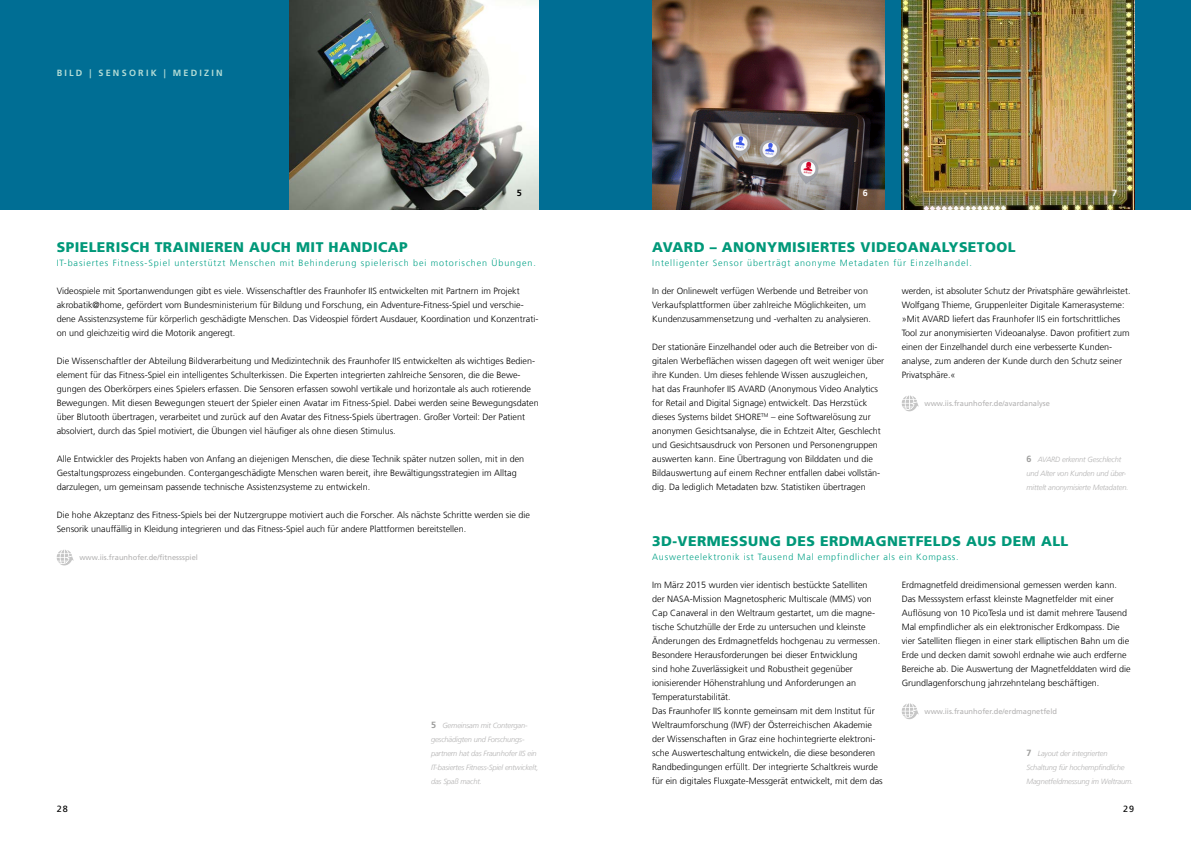
<style>
.page{position:relative;width:1191px;height:842px;background:#fff}
.page>*{position:absolute;margin:0;border:0;box-sizing:border-box;transform-origin:0 0}
.t1{font:900 14px "Frutiger LT Com";letter-spacing:.03em;color:#009879}
.t2{font:300 9px/14px "Frutiger LT Com";color:#000}
.t3{font:300 9px "Frutiger LT Com";letter-spacing:.1em;color:#00a186}
.t4{font:700 9px "Frutiger LT Com";letter-spacing:.25em;color:#b3dcd6}
.t5{font:9px "Frutiger LT Com";color:#000}
.t6{font:700 9px "Frutiger LT Com";color:#fff}
.t7{font:700 9px "Frutiger LT Com";color:#000}
.t8{font:italic 300 7.5px/14px "Frutiger LT Com";letter-spacing:-.02em;color:#b3b2b2}
.t9{font:7.5px "Frutiger LT Com";color:#b3b2b2}
.s1{font-weight:700;font-style:normal;font-size:9px;color:#9d9d9c}
</style>
<div class="page">
<div style="left:0;top:0;width:1191px;height:210px;background:#006e94"></div>
<img style="left:652px;top:0;width:232px;height:210px">
<img style="left:289px;top:0;width:250px;height:210px">
<img style="left:901px;top:0;width:233px;height:210px">
<svg style="left:57px;top:550px;width:17px;height:16px"></svg>
<svg style="left:902px;top:703px;width:16px;height:17px"></svg>
<svg style="left:902px;top:395px;width:16px;height:17px"></svg>
<p class="t4" style="left:57px;top:68px;width:168px">BILD | SENSORIK | MEDIZIN</p>
<p class="t7" style="left:517px;top:187px;width:7px">5</p>
<p class="t6" style="left:862px;top:187px;width:7px">6</p>
<p class="t6" style="left:1112px;top:187px;width:7px">7</p>
<h1 class="t1" style="left:57px;top:238px;width:352px">SPIELERISCH TRAINIEREN AUCH MIT HANDICAP</h1>
<p class="t3" style="left:57px;top:257px;width:480px">IT-basiertes Fitness-Spiel unterstützt Menschen mit Behinderung spielerisch bei motorischen Übungen.</p>
<p class="t2" style="left:57px;top:284px;width:483px">Videospiele mit Sportanwendungen gibt es viele. Wissenschaftler des Fraunhofer IIS entwickelten mit Partnern im Projekt akrobatik@home, gefördert vom Bundesministerium für Bildung und Forschung, ein Adventure-Fitness-Spiel und verschie&shy;dene Assistenzsysteme für körperlich geschädigte Menschen. Das Videospiel fördert Ausdauer, Koordination und Konzentrati&shy;on und gleichzeitig wird die Motorik angeregt.</p>
<p class="t2" style="left:57px;top:354px;width:483px">Die Wissenschaftler der Abteilung Bildverarbeitung und Medizintechnik des Fraunhofer IIS entwickelten als wichtiges Bedien&shy;element für das Fitness-Spiel ein intelligentes Schulterkissen. Die Experten integrierten zahlreiche Sensoren, die die Bewe&shy;gungen des Oberkörpers eines Spielers erfassen. Die Sensoren erfassen sowohl vertikale und horizontale als auch rotierende Bewegungen. Mit diesen Bewegungen steuert der Spieler einen Avatar im Fitness-Spiel. Dabei werden seine Bewegungsdaten über Blutooth übertragen, verarbeitet und zurück auf den Avatar des Fitness-Spiels übertragen. Großer Vorteil: Der Patient absolviert, durch das Spiel motiviert, die Übungen viel häufiger als ohne diesen Stimulus.</p>
<p class="t2" style="left:57px;top:452px;width:469px">Alle Entwickler des Projekts haben von Anfang an diejenigen Menschen, die diese Technik später nutzen sollen, mit in den<br>Gestaltungsprozess eingebunden. Contergangeschädigte Menschen waren bereit, ihre Bewältigungsstrategien im Alltag darzulegen, um gemeinsam passende technische Assistenzsysteme zu entwickeln.</p>
<p class="t2" style="left:57px;top:508px;width:475px">Die hohe Akzeptanz des Fitness-Spiels bei der Nutzergruppe motiviert auch die Forscher. Als nächste Schritte werden sie die<br>Sensorik unauffällig in Kleidung integrieren und das Fitness-Spiel auch für andere Plattformen bereitstellen.</p>
<p class="t9" style="left:79px;top:553px;width:120px">www.iis.fraunhofer.de/fitnessspiel</p>
<p class="t8" style="left:431px;top:718px;width:109px"><span class="s1">5</span> Gemeinsam mit Contergan&shy;geschädigten und Forschungs&shy;partnern hat das Fraunhofer IIS ein<br>IT-basiertes Fitness-Spiel entwickelt, das Spaß macht.</p>
<h1 class="t1" style="left:652px;top:238px;width:365px">AVARD – ANONYMISIERTES VIDEOANALYSETOOL</h1>
<p class="t3" style="left:652px;top:257px;width:321px">Intelligenter Sensor überträgt anonyme Metadaten für Einzelhandel.</p>
<p class="t2" style="left:652px;top:284px;width:220px">In der Onlinewelt verfügen Werbende und Betreiber von<br>Verkaufsplattformen über zahlreiche Möglichkeiten, um<br>Kundenzusammensetzung und -verhalten zu analysieren.</p>
<p class="t2" style="left:652px;top:340px;width:233px">Der stationäre Einzelhandel oder auch die Betreiber von di&shy;gitalen Werbeflächen wissen dagegen oft weit weniger über ihre Kunden. Um dieses fehlende Wissen auszugleichen,<br>hat das Fraunhofer IIS AVARD (Anonymous Video Analytics for Retail and Digital Signage) entwickelt. Das Herzstück dieses Systems bildet SHORE<sup>TM</sup> – eine Softwarelösung zur anonymen Gesichtsanalyse, die in Echtzeit Alter, Geschlecht und Gesichtsausdruck von Personen und Personengruppen auswerten kann. Eine Übertragung von Bilddaten und die Bildauswertung auf einem Rechner entfallen dabei vollstän&shy;dig. Da lediglich Metadaten bzw. Statistiken übertragen</p>
<p class="t2" style="left:901px;top:284px;width:230px">werden, ist absoluter Schutz der Privatsphäre gewährleistet.<br>Wolfgang Thieme, Gruppenleiter Digitale Kamerasysteme: »Mit AVARD liefert das Fraunhofer IIS ein fortschrittliches Tool zur anonymisierten Videoanalyse. Davon profitiert zum einen der Einzelhandel durch eine verbesserte Kunden&shy;analyse, zum anderen der Kunde durch den Schutz seiner Privatsphäre.«</p>
<p class="t9" style="left:924px;top:399px;width:127px">www.iis.fraunhofer.de/avardanalyse</p>
<p class="t8" style="left:1026px;top:452px;width:104px"><span class="s1">6</span> AVARD erkennt Geschlecht und Alter von Kunden und über&shy;mittelt anonymisierte Metadaten.</p>
<h1 class="t1" style="left:652px;top:532px;width:417px">3D-VERMESSUNG DES ERDMAGNETFELDS AUS DEM ALL</h1>
<p class="t3" style="left:652px;top:551px;width:308px">Auswerteelektronik ist Tausend Mal empfindlicher als ein Kompass.</p>
<p class="t2" style="left:652px;top:578px;width:232px">Im März 2015 wurden vier identisch bestückte Satelliten<br>der NASA-Mission Magnetospheric Multiscale (MMS) von Cap Canaveral in den Weltraum gestartet, um die magne&shy;tische Schutzhülle der Erde zu untersuchen und kleinste Änderungen des Erdmagnetfelds hochgenau zu vermessen.<br>Besondere Herausforderungen bei dieser Entwicklung<br>sind hohe Zuverlässigkeit und Robustheit gegenüber ionisierender Höhenstrahlung und Anforderungen an Temperaturstabilität.<br>Das Fraunhofer IIS konnte gemeinsam mit dem Institut für Weltraumforschung (IWF) der Österreichischen Akademie der Wissenschaften in Graz eine hochintegrierte elektroni&shy;sche Auswerteschaltung entwickeln, die diese besonderen Randbedingungen erfüllt. Der integrierte Schaltkreis wurde für ein digitales Fluxgate-Messgerät entwickelt, mit dem das</p>
<p class="t2" style="left:901px;top:578px;width:230px">Erdmagnetfeld dreidimensional gemessen werden kann.<br>Das Messsystem erfasst kleinste Magnetfelder mit einer Auflösung von 10 PicoTesla und ist damit mehrere Tausend Mal empfindlicher als ein elektronischer Erdkompass. Die vier Satelliten fliegen in einer stark elliptischen Bahn um die Erde und decken damit sowohl erdnahe wie auch erdferne Bereiche ab. Die Auswertung der Magnetfelddaten wird die Grundlagenforschung jahrzehntelang beschäftigen.</p>
<p class="t9" style="left:924px;top:707px;width:134px">www.iis.fraunhofer.de/erdmagnetfeld</p>
<p class="t8" style="left:1026px;top:746px;width:108px"><span class="s1">7</span> Layout der integrierten<br>Schaltung für hochempfindliche<br>Magnetfeldmessung im Weltraum.</p>
<p class="t5" style="left:57px;top:803px;width:13px">28</p>
<p class="t5" style="left:1123px;top:803px;width:13px">29</p>
</div>
